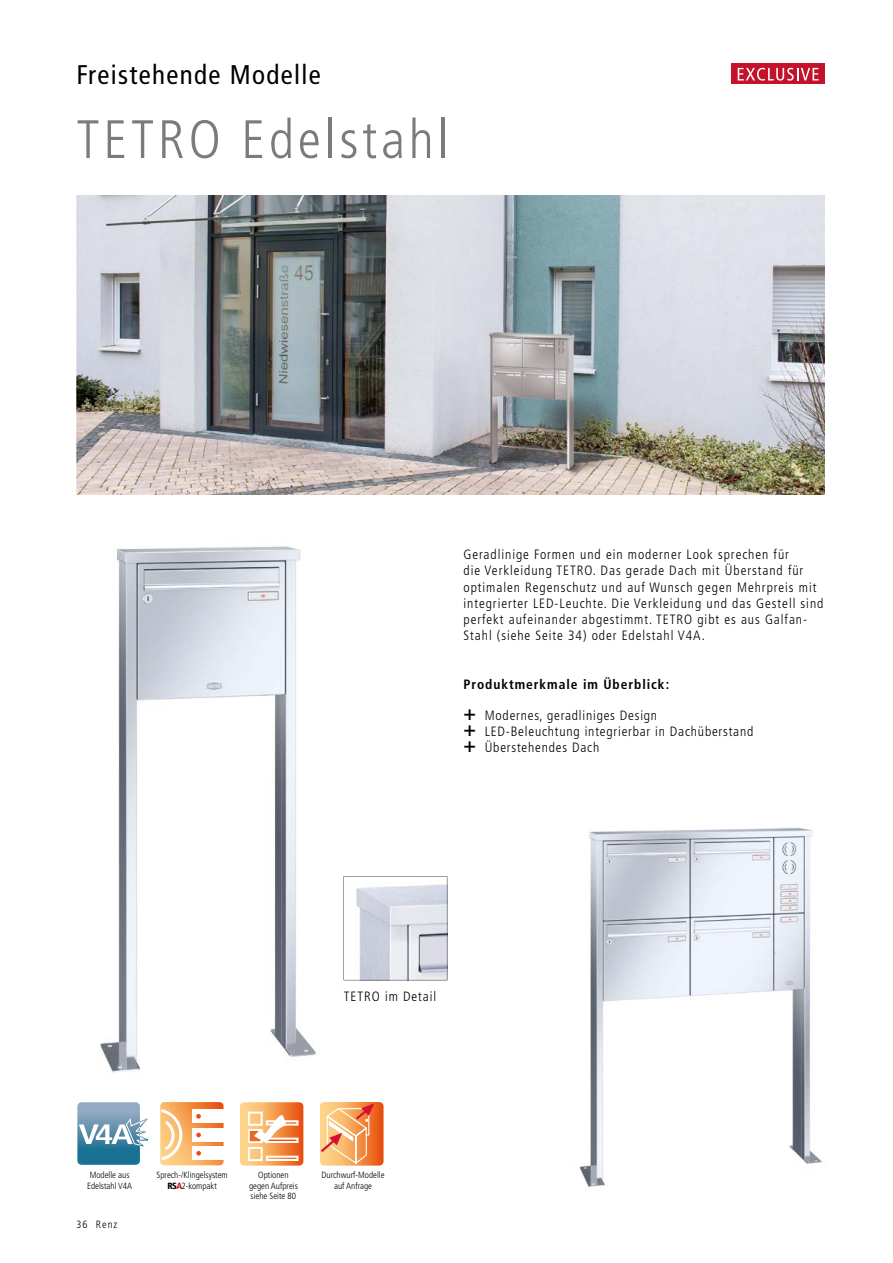
<style>
.page{position:relative;width:893px;height:1263px;background:#fff}
.page>*{position:absolute;margin:0;border:0;box-sizing:border-box;transform-origin:0 0}
.t1{font:300 condensed 54px "Frutiger LT";letter-spacing:.07em;color:#7c7b7b}
.t2{font:condensed 27px "Frutiger LT";letter-spacing:.05em;color:#000}
.t3{font:300 condensed 13.5px/16.2px "Frutiger LT";letter-spacing:.07em;color:#000}
.t4{font:700 condensed 13.5px "Frutiger LT";letter-spacing:.07em;color:#000}
.t5{font:300 condensed 10.5px "Frutiger LT";letter-spacing:.1em;color:#000}
.t6{font:300 condensed 9px/10.8px "Frutiger LT";color:#000;text-align:center}
.s1{font-weight:700;font-size:21px}
.s2{font-weight:900}
.s3{font-weight:900;color:#c5122c}
</style>
<div class="page">
<img style="left:77px;top:196px;width:748px;height:299px">
<img style="left:580px;top:827px;width:242px;height:360px">
<div style="left:731px;top:64px;width:94px;height:20px;background:#c5122c"></div>
<svg style="left:738px;top:68px;width:81px;height:13px"></svg>
<img style="left:100px;top:546px;width:216px;height:527px">
<svg style="left:344px;top:876px;width:103px;height:104px"></svg>
<svg style="left:160px;top:1102px;width:64px;height:63px"></svg>
<svg style="left:320px;top:1102px;width:64px;height:63px;background:#f4a065"></svg>
<svg style="left:240px;top:1102px;width:63px;height:63px"></svg>
<svg style="left:77px;top:1102px;width:72px;height:63px"></svg>
<h2 class="t2" style="left:77px;top:59px;width:246px">Freistehende Modelle</h2>
<h1 class="t1" style="left:77px;top:109px;width:373px">TETRO Edelstahl</h1>
<p class="t3" style="left:463px;top:546px;width:361px">Geradlinige Formen und ein moderner Look sprechen für<br>die Verkleidung TETRO. Das gerade Dach mit Überstand für optimalen Regenschutz und auf Wunsch gegen Mehrpreis mit integrierter LED-Leuchte. Die Verkleidung und das Gestell sind perfekt aufeinander abgestimmt. TETRO gibt es aus Galfan-Stahl (siehe Seite 34) oder Edelstahl V4A.</p>
<p class="t4" style="left:463px;top:676px;width:207px">Produktmerkmale im Überblick:</p>
<p class="t3" style="left:463px;top:707px;width:291px"><span class="s1">+</span> Modernes, geradliniges Design<br><span class="s1">+</span> LED-Beleuchtung integrierbar in Dachüberstand <span class="s1">+</span> Überstehendes Dach</p>
<p class="t3" style="left:344px;top:988px;width:94px">TETRO im Detail</p>
<p class="t6" style="left:87px;top:1169px;width:47px;text-align:left">Modelle aus<br>Edelstahl V4A</p>
<p class="t5" style="left:77px;top:1219px;width:42px">36 Renz</p>
<p class="t6" style="left:157px;top:1169px;width:73px">Sprech-/Klingelsystem<br><span class="s2">RS</span><span class="s3">A</span>2-kompakt</p>
<p class="t6" style="left:249px;top:1169px;width:50px">Optionen gegen Aufpreis siehe Seite 80</p>
<p class="t6" style="left:322px;top:1169px;width:65px">Durchwurf-Modelle auf Anfrage</p>
</div>
